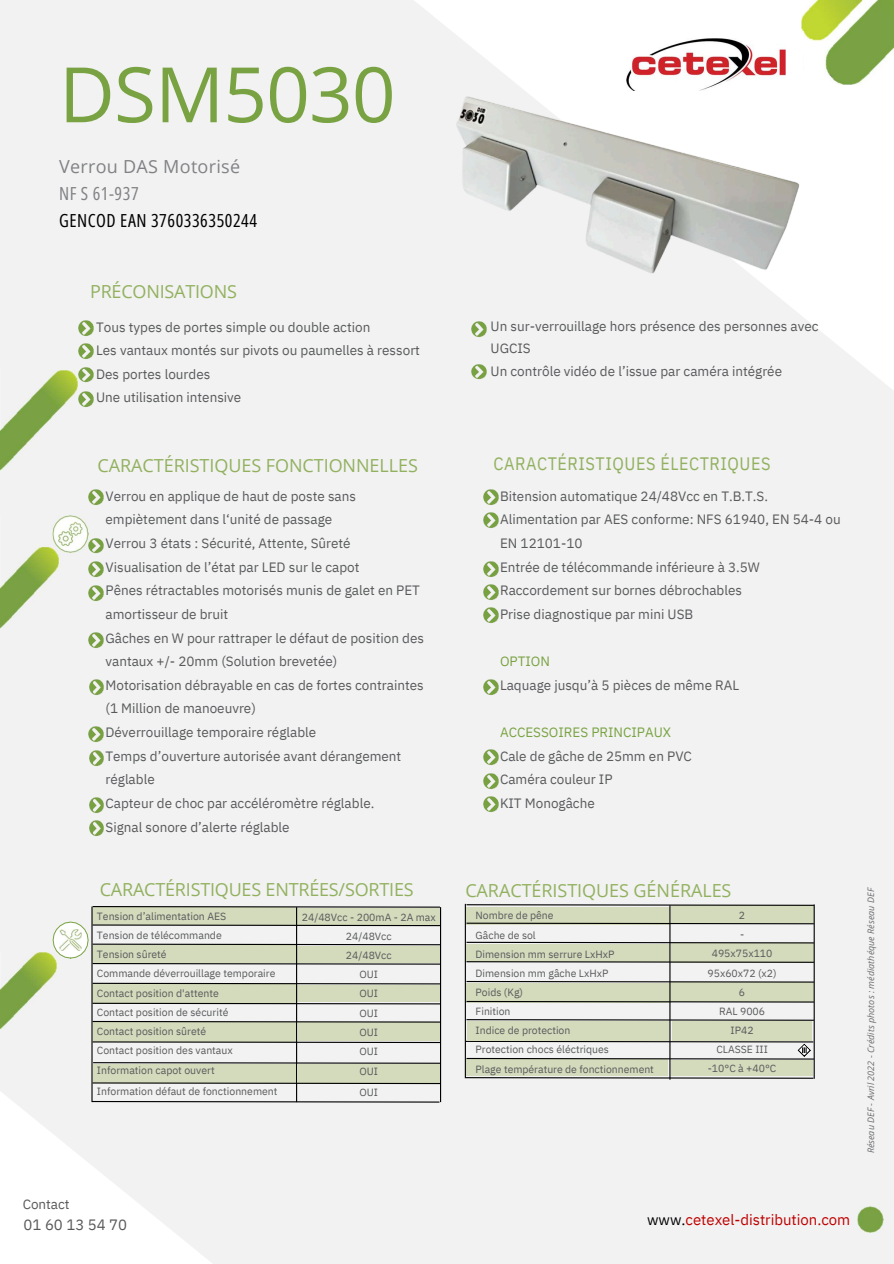
<style>
.page{position:relative;width:894px;height:1264px;background:#fff}
.page>*{position:absolute;margin:0;border:0;box-sizing:border-box;transform-origin:0 0}
.t1{font:76.5px "Open Sans";letter-spacing:-.01em;color:#79a342}
.t2{font:18px "Open Sans";letter-spacing:-.005em;color:#92b15f}
.t3{font:18px/27px "Open Sans Condensed";letter-spacing:.03em;color:#000}
.t4{font:18px "IBM Plex Sans Cond";letter-spacing:.03em;color:#92b15f}
.t5{font:15px "IBM Plex Sans";color:#c00000}
.t6{font:15px "IBM Plex Sans";color:#58595b}
.t7{font:13.5px/23.7px "IBM Plex Sans";color:#58595b}
.t8{font:10.5px/19.2px "IBM Plex Sans";color:#58595b;text-align:center}
.t9{font:italic 9px "Open Sans";letter-spacing:.005em;color:#6d6e71}
.s1{font-family:"Open Sans";color:#808285}
.s2{color:#808285}
.s3{color:#79a342}
.s4{color:#000}
</style>
<div class="page">
<div style="left:0;top:0;width:893px;height:1263px;background:#f2f2f2"></div>
<img style="left:856px;top:1206px;width:26px;height:26px">
<img style="left:0;top:516px;width:89px;height:112px">
<img style="left:621px;top:0;width:271px;height:84px">
<img style="left:0;top:952px;width:56px;height:77px">
<img style="left:0;top:370px;width:78px;height:100px">
<div style="left:610px;top:32px;width:192px;height:66px;background:#fff"></div>
<img style="left:626px;top:39px;width:159px;height:39px">
<img style="left:78px;top:319px;width:17px;height:17px">
<img style="left:78px;top:343px;width:17px;height:17px">
<img style="left:78px;top:366px;width:17px;height:17px">
<img style="left:78px;top:390px;width:17px;height:17px">
<img style="left:470px;top:320px;width:17px;height:17px">
<img style="left:470px;top:363px;width:17px;height:17px">
<img style="left:88px;top:489px;width:17px;height:16px">
<img style="left:88px;top:537px;width:17px;height:17px">
<img style="left:88px;top:560px;width:17px;height:17px">
<img style="left:88px;top:585px;width:17px;height:17px">
<img style="left:88px;top:631px;width:17px;height:17px">
<img style="left:88px;top:679px;width:17px;height:16px">
<img style="left:88px;top:725px;width:17px;height:17px">
<img style="left:88px;top:749px;width:17px;height:17px">
<img style="left:88px;top:796px;width:17px;height:17px">
<img style="left:88px;top:819px;width:17px;height:17px">
<img style="left:482px;top:772px;width:17px;height:17px">
<img style="left:482px;top:489px;width:17px;height:16px">
<img style="left:482px;top:511px;width:17px;height:17px">
<img style="left:482px;top:584px;width:17px;height:16px">
<img style="left:482px;top:560px;width:17px;height:17px">
<img style="left:482px;top:795px;width:17px;height:17px">
<img style="left:482px;top:607px;width:17px;height:17px">
<hr style="left:391px;top:1259px;width:485px;height:4px;background:#f2f2f2">
<img style="left:482px;top:748px;width:17px;height:17px">
<div style="left:297px;top:908px;width:143px;height:17px;background:#d3dbbc"></div>
<div style="left:671px;top:905px;width:142px;height:18px;background:#d3dbbc"></div>
<div style="left:671px;top:943px;width:142px;height:19px;background:#d3dbbc"></div>
<div style="left:671px;top:982px;width:142px;height:19px;background:#d3dbbc"></div>
<div style="left:297px;top:985px;width:142px;height:17px;background:#d3dbbc"></div>
<div style="left:298px;top:1022px;width:141px;height:18px;background:#d3dbbc"></div>
<div style="left:466px;top:944px;width:203px;height:18px;background:#d3dbbc"></div>
<div style="left:466px;top:1059px;width:201px;height:16px;background:#d3dbbc"></div>
<div style="left:671px;top:1060px;width:141px;height:15px;background:#d3dbbc"></div>
<div style="left:466px;top:983px;width:204px;height:19px;background:#d3dbbc"></div>
<div style="left:466px;top:906px;width:203px;height:18px;background:#d3dbbc"></div>
<div style="left:93px;top:984px;width:203px;height:19px;background:#d3dbbc"></div>
<div style="left:93px;top:1022px;width:203px;height:19px;background:#d3dbbc"></div>
<div style="left:93px;top:907px;width:203px;height:18px;background:#d3dbbc"></div>
<svg style="left:91px;top:905px;width:350px;height:3px"></svg>
<svg style="left:92px;top:982px;width:348px;height:3px"></svg>
<svg style="left:92px;top:1002px;width:348px;height:3px"></svg>
<svg style="left:92px;top:1020px;width:348px;height:3px"></svg>
<svg style="left:92px;top:1040px;width:348px;height:3px"></svg>
<svg style="left:52px;top:921px;width:388px;height:44px"></svg>
<hr style="left:91px;top:906px;width:1px;height:196px;background:#000">
<hr style="left:296px;top:907px;width:1px;height:195px;background:#000">
<hr style="left:440px;top:907px;width:1px;height:195px;background:#000">
<svg style="left:466px;top:903px;width:348px;height:3px"></svg>
<svg style="left:466px;top:941px;width:347px;height:3px"></svg>
<svg style="left:466px;top:960px;width:347px;height:3px"></svg>
<svg style="left:466px;top:980px;width:347px;height:3px"></svg>
<svg style="left:466px;top:1000px;width:347px;height:3px"></svg>
<svg style="left:466px;top:1018px;width:347px;height:3px"></svg>
<svg style="left:466px;top:922px;width:347px;height:2px"></svg>
<hr style="left:464px;top:903px;width:2px;height:175px;background:#000">
<svg style="left:92px;top:1061px;width:348px;height:3px"></svg>
<div style="left:297px;top:1063px;width:143px;height:20px;background:#d3dbbc"></div>
<div style="left:93px;top:1064px;width:203px;height:18px;background:#d3dbbc"></div>
<svg style="left:91px;top:1081px;width:349px;height:3px"></svg>
<svg style="left:91px;top:1100px;width:349px;height:3px"></svg>
<svg style="left:464px;top:1040px;width:349px;height:20px"></svg>
<div style="left:672px;top:1021px;width:139px;height:19px;background:#d3dbbc"></div>
<div style="left:467px;top:1021px;width:202px;height:19px;background:#d3dbbc"></div>
<img style="left:431px;top:78px;width:391px;height:215px">
<svg style="left:464px;top:1076px;width:350px;height:3px"></svg>
<hr style="left:669px;top:905px;width:1px;height:174px;background:#000">
<hr style="left:813px;top:904px;width:1px;height:174px;background:#000">
<img style="left:482px;top:678px;width:17px;height:17px">
<p class="t1" style="left:59px;top:40px;width:338px">DSM5030</p>
<p class="t3" style="left:59px;top:152px;width:199px"><span class="s1">Verrou DAS Motorisé<br></span><span class="s2">NF S 61-937<br></span>GENCOD EAN 3760336350244</p>
<p class="t2" style="left:90px;top:279px;width:148px">PRÉCONISATIONS</p>
<h3 class="t7" style="left:96px;top:315px;width:325px">Tous types de portes simple ou double action<br>Les vantaux montés sur pivots ou paumelles à ressort Des portes lourdes<br>Une utilisation intensive</h3>
<h1 class="t7" style="left:490px;top:314px;width:329px;line-height:22.5px">Un sur-verrouillage hors présence des personnes avec<br>UGCIS<br>Un contrôle vidéo de l’issue par caméra intégrée</h1>
<p class="t2" style="left:98px;top:452px;width:322px">CARACTÉRISTIQUES FONCTIONNELLES</p>
<p class="t7" style="left:105px;top:484px;width:320px">Verrou en applique de haut de poste sans empiètement dans l‘unité de passage<br>Verrou 3 états : Sécurité, Attente, Sûreté Visualisation de l’état par LED sur le capot<br>Pênes rétractables motorisés munis de galet en PET amortisseur de bruit<br>Gâches en W pour rattraper le défaut de position des vantaux +/- 20mm (Solution brevetée)<br>Motorisation débrayable en cas de fortes contraintes (1 Million de manoeuvre)<br>Déverrouillage temporaire réglable<br>Temps d’ouverture autorisée avant dérangement réglable<br>Capteur de choc par accéléromètre réglable.<br>Signal sonore d’alerte réglable</p>
<h3 class="t2" style="left:100px;top:877px;width:315px">CARACTÉRISTIQUES ENTRÉES/SORTIES</h3>
<h3 class="t8" style="left:97px;top:906px;width:180px;text-align:left">Tension d’alimentation AES<br>Tension de télécommande<br>Tension sûreté<br>Commande déverrouillage temporaire<br>Contact position d'attente<br>Contact position de sécurité<br>Contact position sûreté<br>Contact position des vantaux<br>Information capot ouvert</h3>
<h3 class="t8" style="left:97px;top:1080px;width:182px">Information défaut de fonctionnement</h3>
<h4 class="t8" style="left:302px;top:907px;width:135px">24/48Vcc - 200mA - 2A max<br>24/48Vcc<br>24/48Vcc<br>OUI<br>OUI<br>OUI</h4>
<p class="t8" style="left:359px;top:1021px;width:20px;line-height:20px;text-align:justify">OUI OUI OUI OUI</p>
<h2 class="t4" style="left:493px;top:452px;width:278px">CARACTÉRISTIQUES ÉLECTRIQUES</h2>
<p class="t7" style="left:500px;top:484px;width:342px">Bitension automatique 24/48Vcc en T.B.T.S.<br>Alimentation par AES conforme: NFS 61940, EN 54-4 ou EN 12101-10<br>Entrée de télécommande inférieure à 3.5W Raccordement sur bornes débrochables<br>Prise diagnostique par mini USB</p>
<h1 class="t7" style="left:500px;top:649px;width:241px"><span class="s3">OPTION<br></span>Laquage jusqu’à 5 pièces de même RAL</h1>
<h4 class="t7" style="left:500px;top:720px;width:193px"><span class="s3">ACCESSOIRES PRINCIPAUX<br></span>Cale de gâche de 25mm en PVC<br>Caméra couleur IP<br>KIT Monogâche</h4>
<p class="t2" style="left:465px;top:877px;width:267px">CARACTÉRISTIQUES GÉNÉRALES</p>
<p class="t8" style="left:475px;top:905px;width:180px;text-align:left">Nombre de pêne<br>Gâche de sol<br>Dimension mm serrure LxHxP<br>Dimension mm gâche LxHxP<br>Poids (Kg)<br>Finition<br>Indice de protection<br>Protection chocs éléctriques<br>Plage température de fonctionnement</p>
<h3 class="t8" style="left:707px;top:905px;width:71px">2<br>-<br>495x75x110<br>95x60x72 (x2)<br>6<br>RAL 9006<br>IP42</h3>
<p class="t8" style="left:707px;top:1039px;width:70px">CLASSE III -10°C à +40°C</p>
<p class="t9" style="left:864px;top:1153px;width:267px;rotate:-90deg">Réseau DEF - Avril 2022 - Crédits photos : médiathéque Réseau DEF</p>
<h3 class="t7" style="left:23px;top:1192px;width:49px">Contact</h3>
<h4 class="t6" style="left:24px;top:1214px;width:105px">01 60 13 54 70</h4>
<h4 class="t5" style="left:647px;top:1209px;width:204px"><span class="s4">www.</span>cetexel-distribution.com</h4>
</div>
